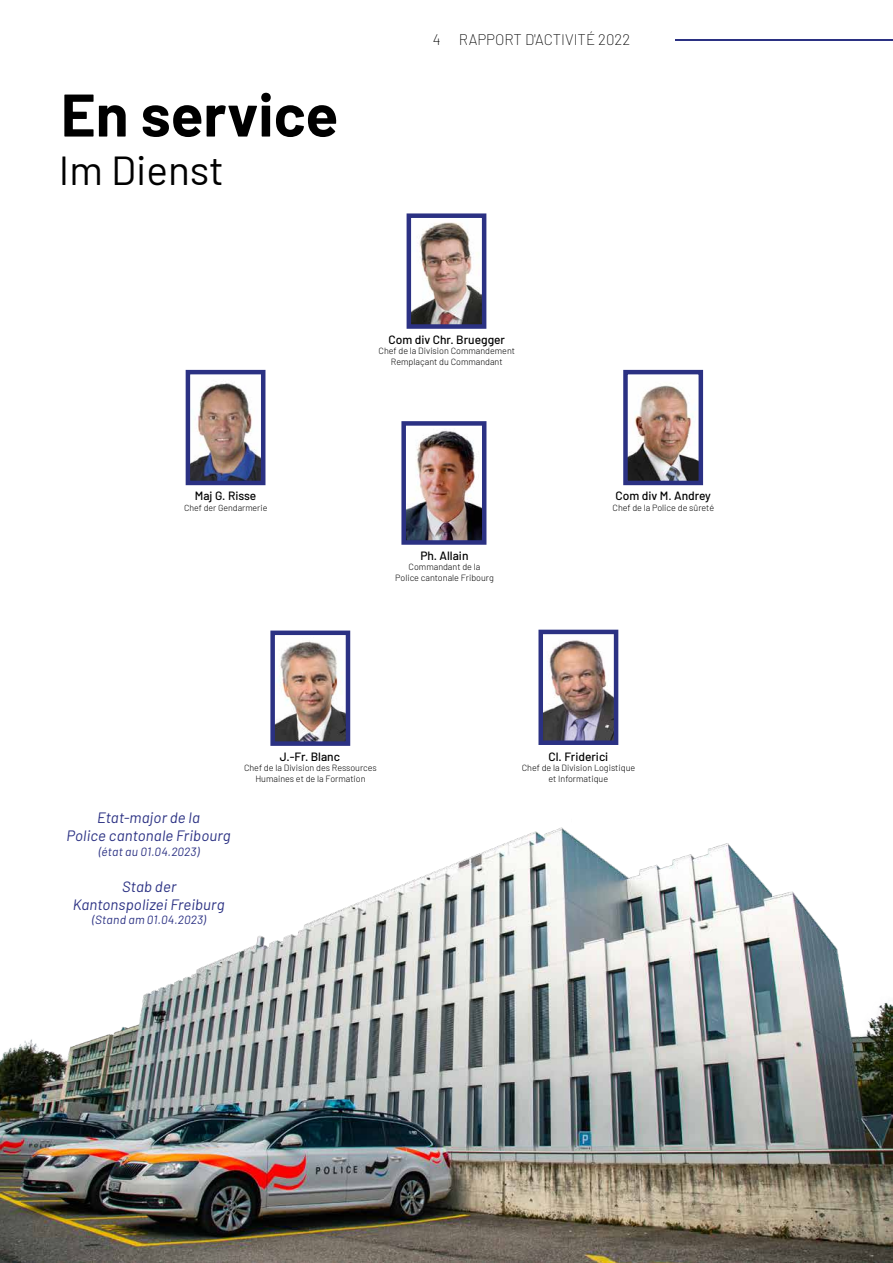
<style>
.page{position:relative;width:893px;height:1263px;background:#fff}
.page>*{position:absolute;margin:0;border:0;box-sizing:border-box;transform-origin:0 0}
.t1{font:700 60px "Barlow";color:#000}
.t2{font:40.5px "Barlow";color:#000}
.t3{font:italic 15px/18px "Barlow";letter-spacing:.01em;color:#2b3183;text-align:center}
.t4{font:200 15px "Barlow";color:#000}
.t5{font:500 12px "Barlow";color:#000}
.t6{font:italic 12px "Barlow";letter-spacing:.01em;color:#2b3183}
.t7{font:300 9px/10.5px "Barlow";color:#000;text-align:center}
.t8{font:300 8.85px "Barlow";color:#000}
</style>
<div class="page">
<hr style="left:676px;top:39px;width:217px;height:1px;background:#2b3183">
<img style="left:0;top:827px;width:893px;height:436px">
<img style="left:406px;top:213px;width:81px;height:116px">
<img style="left:185px;top:369px;width:81px;height:117px">
<img style="left:623px;top:369px;width:81px;height:117px">
<img style="left:401px;top:421px;width:86px;height:124px">
<img style="left:538px;top:629px;width:81px;height:116px">
<img style="left:270px;top:630px;width:81px;height:116px">
<h1 class="t1" style="left:61px;top:71px;width:279px">En service</h1>
<h2 class="t2" style="left:59px;top:141px;width:167px">Im Dienst</h2>
<h3 class="t4" style="left:433px;top:29px;width:199px">4 RAPPORT D'ACTIVITÉ 2022</h3>
<h3 class="t5" style="left:195px;top:487px;width:63px">Maj G. Risse</h3>
<p class="t8" style="left:184px;top:501px;width:85px">Chef der Gendarmerie</p>
<h3 class="t5" style="left:389px;top:331px;width:118px">Com div Chr. Bruegger</h3>
<p class="t7" style="left:379px;top:345px;width:138px">Chef de la Division Commandement<br>Remplaçant du Commandant</p>
<h3 class="t5" style="left:420px;top:547px;width:50px">Ph. Allain</h3>
<p class="t7" style="left:395px;top:561px;width:100px">Commandant de la<br>Police cantonale Fribourg</p>
<h3 class="t5" style="left:616px;top:487px;width:97px">Com div M. Andrey</h3>
<p class="t7" style="left:612px;top:501px;width:103px">Chef de la Police de sûreté</p>
<h3 class="t3" style="left:67px;top:808px;width:166px">Etat-major de la<br>Police cantonale Fribourg</h3>
<h3 class="t6" style="left:99px;top:843px;width:102px">(état au 01.04.2023)</h3>
<h3 class="t3" style="left:73px;top:876px;width:153px">Stab der<br>Kantonspolizei Freiburg</h3>
<h3 class="t6" style="left:92px;top:911px;width:115px">(Stand am 01.04.2023)</h3>
<h3 class="t5" style="left:280px;top:748px;width:62px">J.-Fr. Blanc</h3>
<p class="t7" style="left:244px;top:762px;width:134px">Chef de la Division des Ressources<br>Humaines et de la Formation</p>
<h3 class="t5" style="left:548px;top:748px;width:61px">Cl. Friderici</h3>
<p class="t7" style="left:522px;top:762px;width:115px">Chef de la Division Logistique et Informatique</p>
</div>
